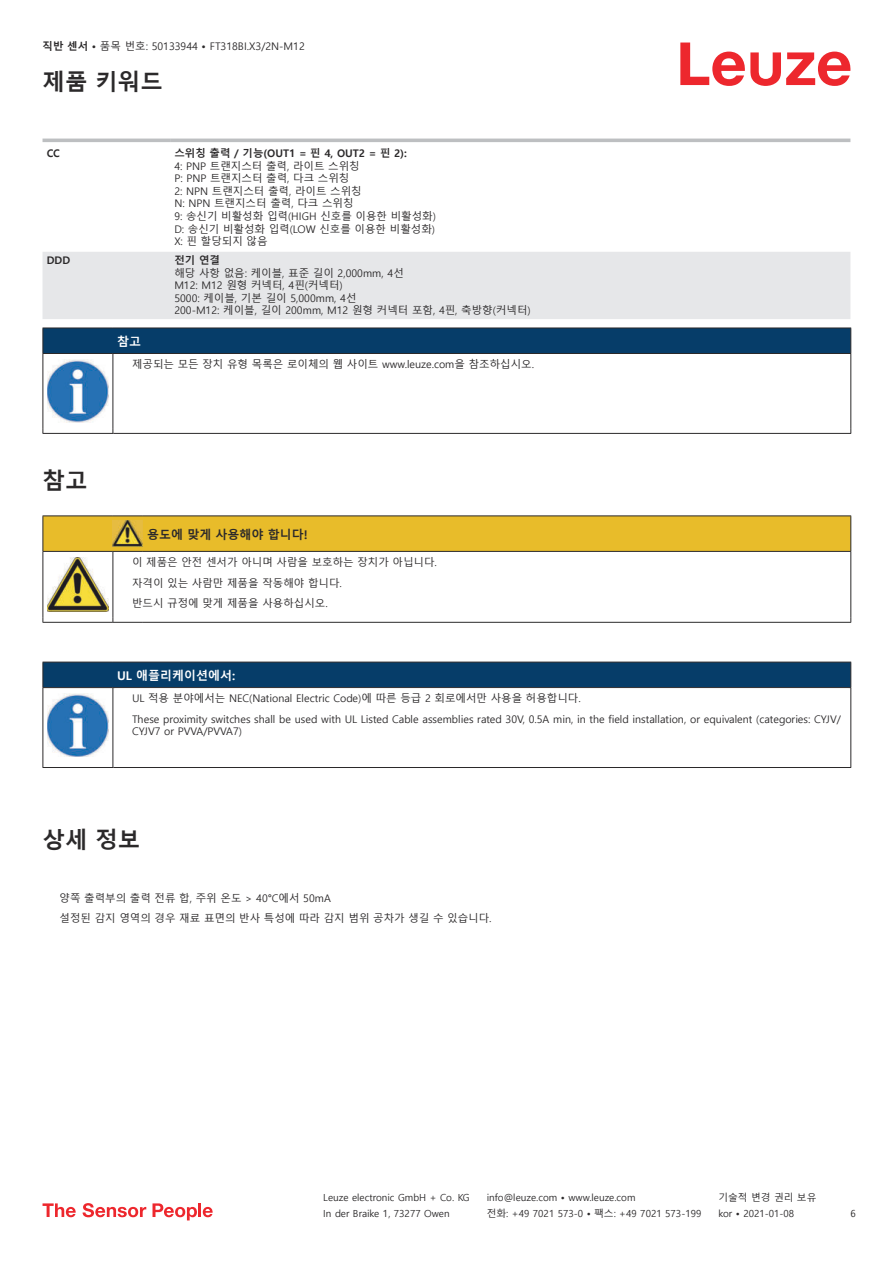
<style>
.page{position:relative;width:893px;height:1263px;background:#fff}
.page>*{position:absolute;margin:0;border:0;box-sizing:border-box;transform-origin:0 0}
.t1{font:700 22.5px "Malgun Gothic";color:#2b292a}
.t2{font:700 12px "Malgun Gothic";color:#fff}
.t3{font:700 12px "Malgun Gothic";color:#2b292a}
.t4{font:10.5px/12.6px "Malgun Gothic";color:#2b292a}
.t5{font:700 10.5px "Malgun Gothic";color:#2b292a}
.t6{font:9.75px "Malgun Gothic";color:#2b292a}
.s1{font-weight:700}
</style>
<div class="page">
<svg style="left:680px;top:43px;width:170px;height:43px"></svg>
<svg style="left:43px;top:138px;width:807px;height:1px"></svg>
<div style="left:43px;top:252px;width:807px;height:67px;background:#e6e7e9"></div>
<hr style="left:43px;top:139px;width:127px;height:3px;background:#bdbfc1">
<hr style="left:170px;top:139px;width:680px;height:3px;background:#bdbfc1">
<svg style="left:43px;top:1203px;width:33px;height:14px"></svg>
<svg style="left:83px;top:1203px;width:63px;height:14px"></svg>
<svg style="left:153px;top:1203px;width:44px;height:17px"></svg>
<hr style="left:198px;top:1203px;width:3px;height:14px;background:#ed272d">
<svg style="left:203px;top:1207px;width:10px;height:10px"></svg>
<svg style="left:44px;top:354px;width:806px;height:79px"></svg>
<hr style="left:43px;top:353px;width:70px;height:1px;background:#2b292a">
<div style="left:43px;top:328px;width:808px;height:25px;background:#063d69"></div>
<hr style="left:113px;top:353px;width:738px;height:1px;background:#2b292a">
<hr style="left:43px;top:354px;width:1px;height:75px;background:#2b292a">
<hr style="left:113px;top:354px;width:1px;height:75px;background:#2b292a">
<hr style="left:850px;top:354px;width:1px;height:75px;background:#2b292a">
<hr style="left:43px;top:433px;width:70px;height:1px;background:#2b292a">
<hr style="left:113px;top:433px;width:738px;height:1px;background:#2b292a">
<img style="left:47px;top:360px;width:61px;height:63px">
<div style="left:115px;top:354px;width:734px;height:21px;background:#fff"></div>
<hr style="left:43px;top:515px;width:70px;height:1px;background:#2b292a">
<hr style="left:113px;top:515px;width:30px;height:1px;background:#2b292a">
<hr style="left:143px;top:515px;width:708px;height:1px;background:#2b292a">
<hr style="left:43px;top:622px;width:70px;height:1px;background:#2b292a">
<hr style="left:113px;top:622px;width:30px;height:1px;background:#2b292a">
<hr style="left:143px;top:622px;width:708px;height:1px;background:#2b292a">
<svg style="left:43px;top:516px;width:808px;height:106px"></svg>
<hr style="left:43px;top:688px;width:1px;height:75px;background:#2b292a">
<hr style="left:113px;top:688px;width:1px;height:75px;background:#2b292a">
<hr style="left:850px;top:688px;width:1px;height:75px;background:#2b292a">
<hr style="left:43px;top:767px;width:70px;height:1px;background:#2b292a">
<hr style="left:113px;top:767px;width:738px;height:1px;background:#2b292a">
<img style="left:47px;top:742px;width:58px;height:15px">
<svg style="left:43px;top:662px;width:808px;height:80px"></svg>
<p class="t4" style="left:43px;top:40px;width:264px"><span class="s1">직반 센서 •</span> 품목 번호: 50133944 <span class="s1">•</span> FT318BI.X3/2N-M12</p>
<h1 class="t1" style="left:43px;top:69px;width:122px">제품 키워드</h1>
<p class="t5" style="left:47px;top:147px;width:15px">CC</p>
<p class="t5" style="left:174px;top:147px;width:234px">스위칭 출력 / 기능(OUT1 = 핀 4, OUT2 = 핀 2):</p>
<p class="t4" style="left:174px;top:160px;width:263px">4: PNP 트랜지스터 출력, 라이트 스위칭<br>P: PNP 트랜지스터 출력, 다크 스위칭<br>2: NPN 트랜지스터 출력, 라이트 스위칭<br>N: NPN 트랜지스터 출력, 다크 스위칭<br>9: 송신기 비활성화 입력(HIGH 신호를 이용한 비활성화)<br>D: 송신기 비활성화 입력(LOW 신호를 이용한 비활성화)<br>X: 핀 할당되지 않음</p>
<p class="t5" style="left:47px;top:254px;width:25px">DDD</p>
<p class="t5" style="left:174px;top:254px;width:47px">전기 연결</p>
<p class="t4" style="left:174px;top:267px;width:358px">해당 사항 없음: 케이블, 표준 길이 2,000mm, 4선<br>M12: M12 원형 커넥터, 4핀(커넥터)<br>5000: 케이블, 기본 길이 5,000mm, 4선<br>200-M12: 케이블, 길이 200mm, M12 원형 커넥터 포함, 4핀, 축방향(커넥터)</p>
<p class="t2" style="left:117px;top:334px;width:25px">참고</p>
<p class="t4" style="left:132px;top:358px;width:403px">제공되는 모든 장치 유형 목록은 로이체의 웹 사이트 www.leuze.com을 참조하십시오.</p>
<h1 class="t1" style="left:43px;top:467px;width:46px">참고</h1>
<p class="t3" style="left:147px;top:527px;width:162px">용도에 맞게 사용해야 합니다!</p>
<p class="t4" style="left:132px;top:552px;width:306px;line-height:20.2px">이 제품은 안전 센서가 아니며 사람을 보호하는 장치가 아닙니다. 자격이 있는 사람만 제품을 작동해야 합니다.<br>반드시 규정에 맞게 제품을 사용하십시오.</p>
<p class="t2" style="left:117px;top:668px;width:120px">UL 애플리케이션에서:</p>
<p class="t4" style="left:132px;top:689px;width:710px;line-height:20.2px">UL 적용 분야에서는 NEC(National Electric Code)에 따른 등급 2 회로에서만 사용을 허용합니다.<br>These proximity switches shall be used with UL Listed Cable assemblies rated 30V, 0.5A min, in the field installation, or equivalent (categories: CYJV/</p>
<p class="t4" style="left:132px;top:725px;width:112px">CYJV7 or PVVA/PVVA7)</p>
<h1 class="t1" style="left:43px;top:827px;width:99px">상세 정보</h1>
<p class="t4" style="left:60px;top:888px;width:434px;line-height:20.2px">양쪽 출력부의 출력 전류 합, 주위 온도 &gt; 40°C에서 50mA<br>설정된 감지 영역의 경우 재료 표면의 반사 특성에 따라 감지 범위 공차가 생길 수 있습니다.</p>
<p class="t6" style="left:323px;top:1192px;width:148px">Leuze electronic GmbH + Co. KG</p>
<p class="t6" style="left:487px;top:1192px;width:150px">info@leuze.com • www.leuze.com</p>
<p class="t6" style="left:718px;top:1192px;width:100px">기술적 변경 권리 보유</p>
<p class="t6" style="left:323px;top:1208px;width:128px">In der Braike 1, 73277 Owen</p>
<p class="t6" style="left:487px;top:1208px;width:216px">전화: +49 7021 573-0 • 팩스: +49 7021 573-199</p>
<p class="t6" style="left:718px;top:1208px;width:77px">kor • 2021-01-08</p>
<p class="t6" style="left:850px;top:1210px;width:7px">6</p>
</div>
